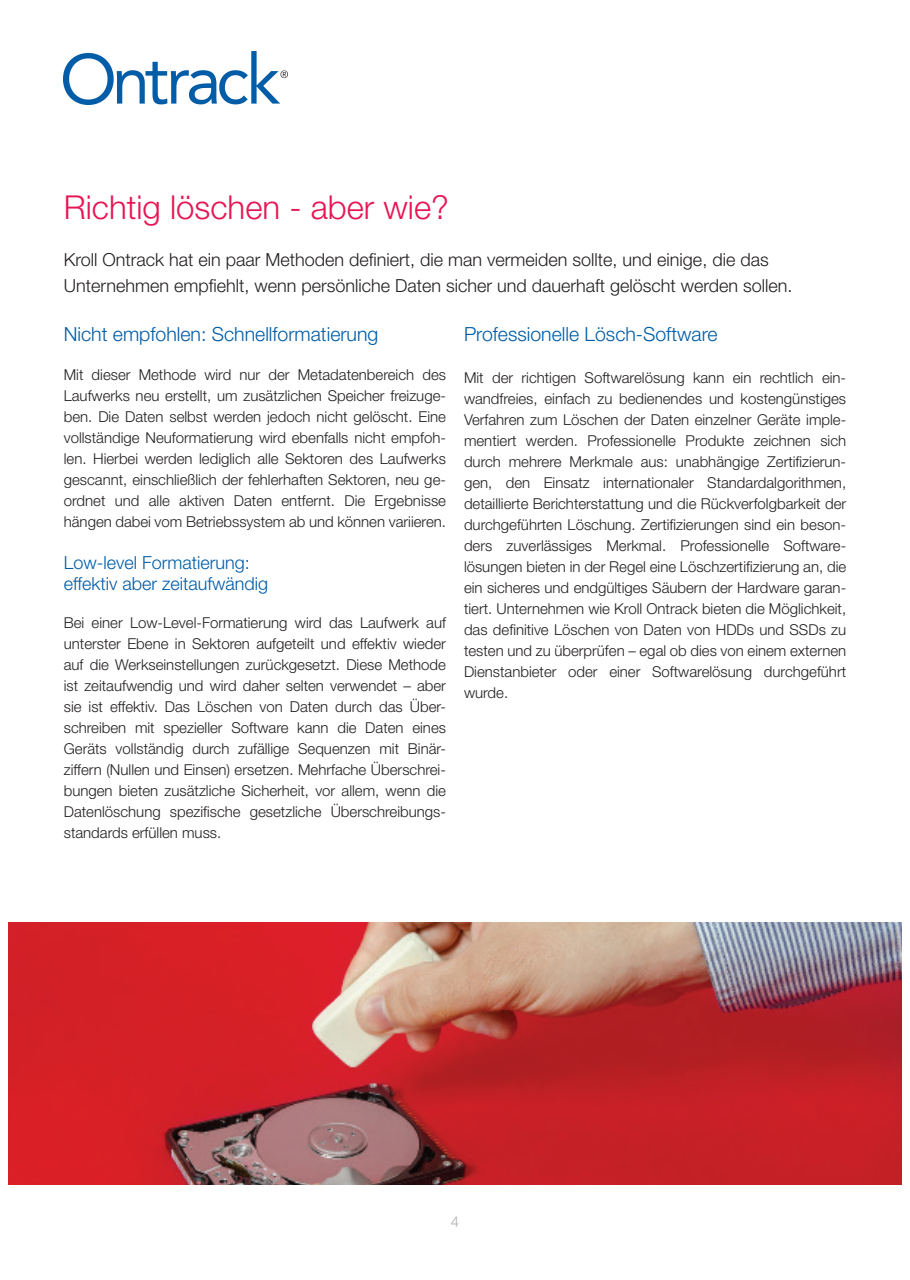
<style>
.page{position:relative;width:910px;height:1280px;background:#fff}
.page>*{position:absolute;margin:0;border:0;box-sizing:border-box;transform-origin:0 0}
.t1{font:300 33px "Helvetica Neue LT Std";color:#e61654}
.t2{font:300 19.5px "Helvetica Neue LT Std";color:#015ca7}
.t3{font:300 18px/25.5px "Helvetica Neue LT Std";color:#231f20}
.t4{font:300 18px/21px "Helvetica Neue LT Std";color:#015ca7}
.t5{font:300 15px/21px "Helvetica Neue LT Std";color:#231f20;text-align:justify}
.t6{font:300 15px "Helvetica Neue LT Std";color:#abafae}
</style>
<div class="page">
<img style="left:9px;top:922px;width:892px;height:262px">
<img style="left:63px;top:52px;width:224px;height:52px">
<h1 class="t1" style="left:64px;top:187px;width:387px">Richtig löschen - aber wie?</h1>
<p class="t3" style="left:64px;top:247px;width:730px">Kroll Ontrack hat ein paar Methoden definiert, die man vermeiden sollte, und einige, die das<br>Unternehmen empfiehlt, wenn persönliche Daten sicher und dauerhaft gelöscht werden sollen.</p>
<h2 class="t2" style="left:64px;top:322px;width:316px">Nicht empfohlen: Schnellformatierung</h2>
<p class="t5" style="left:64px;top:363px;width:384px">Mit dieser Methode wird nur der Metadatenbereich des Laufwerks neu erstellt, um zusätzlichen Speicher freizuge&shy;ben. Die Daten selbst werden jedoch nicht gelöscht. Eine vollständige Neuformatierung wird ebenfalls nicht empfoh&shy;len. Hierbei werden lediglich alle Sektoren des Laufwerks gescannt, einschließlich der fehlerhaften Sektoren, neu ge&shy;ordnet und alle aktiven Daten entfernt. Die Ergebnisse hängen dabei vom Betriebssystem ab und können variieren.</p>
<p class="t4" style="left:64px;top:551px;width:206px">Low-level Formatierung: effektiv aber zeitaufwändig</p>
<p class="t5" style="left:64px;top:612px;width:384px">Bei einer Low-Level-Formatierung wird das Laufwerk auf unterster Ebene in Sektoren aufgeteilt und effektiv wieder auf die Werkseinstellungen zurückgesetzt. Diese Methode ist zeitaufwendig und wird daher selten verwendet – aber sie ist effektiv. Das Löschen von Daten durch das Über&shy;schreiben mit spezieller Software kann die Daten eines Geräts vollständig durch zufällige Sequenzen mit Binär&shy;ziffern (Nullen und Einsen) ersetzen. Mehrfache Überschrei&shy;bungen bieten zusätzliche Sicherheit, vor allem, wenn die Datenlöschung spezifische gesetzliche Überschreibungs&shy;standards erfüllen muss.</p>
<h2 class="t2" style="left:464px;top:322px;width:255px">Professionelle Lösch-Software</h2>
<p class="t5" style="left:464px;top:366px;width:384px">Mit der richtigen Softwarelösung kann ein rechtlich ein&shy;wandfreies, einfach zu bedienendes und kostengünstiges Verfahren zum Löschen der Daten einzelner Geräte imple&shy;mentiert werden. Professionelle Produkte zeichnen sich durch mehrere Merkmale aus: unabhängige Zertifizierun&shy;gen, den Einsatz internationaler Standardalgorithmen, detaillierte Berichterstattung und die Rückverfolgbarkeit der durchgeführten Löschung. Zertifizierungen sind ein beson&shy;ders zuverlässiges Merkmal. Professionelle Software&shy;lösungen bieten in der Regel eine Löschzertifizierung an, die ein sicheres und endgültiges Säubern der Hardware garan&shy;tiert. Unternehmen wie Kroll Ontrack bieten die Möglichkeit, das definitive Löschen von Daten von HDDs und SSDs zu testen und zu überprüfen – egal ob dies von einem externen Dienstanbieter oder einer Softwarelösung durchgeführt wurde.</p>
<p class="t6" style="left:451px;top:1212px;width:10px">4</p>
</div>
